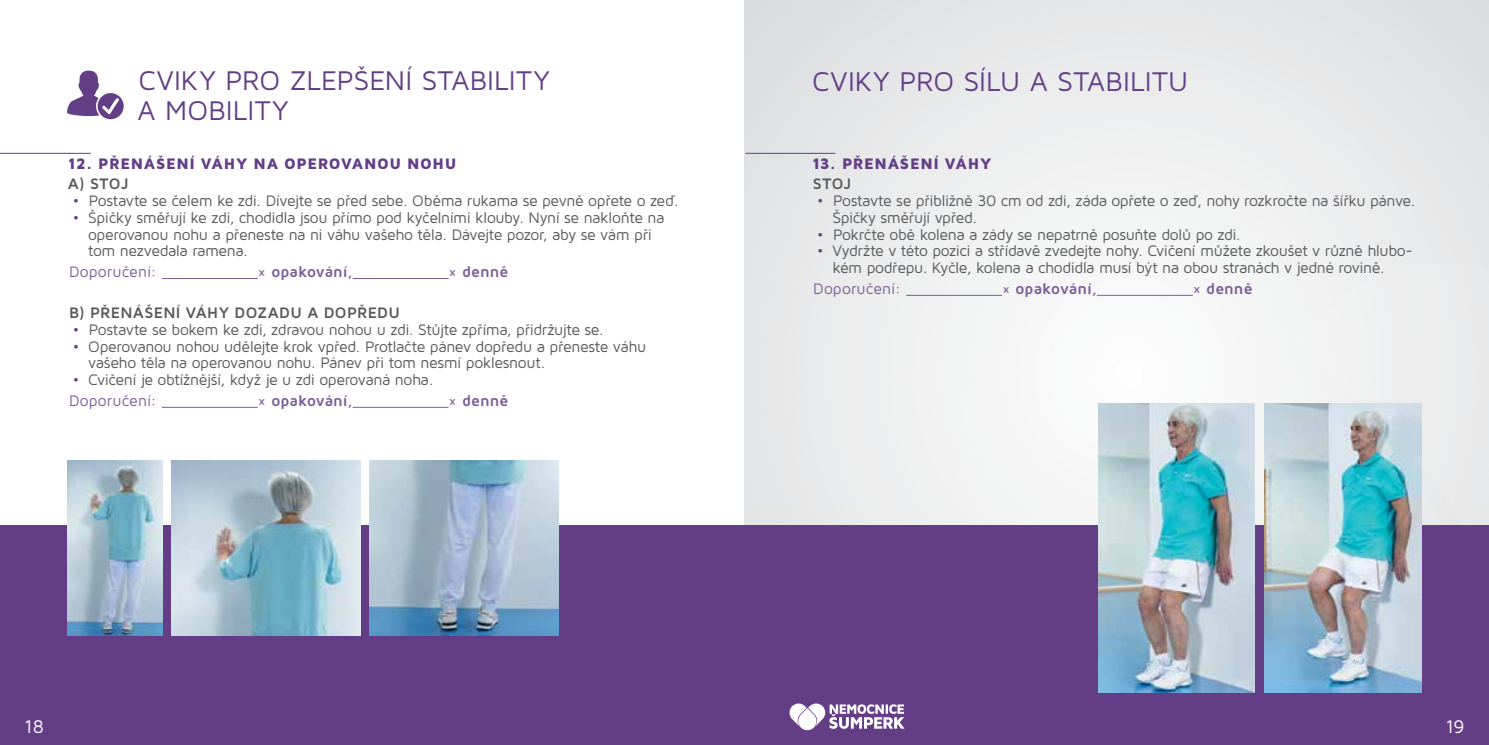
<style>
.page{position:relative;width:1489px;height:745px;background:#fff}
.page>*{position:absolute;margin:0;border:0;box-sizing:border-box;transform-origin:0 0}
.t1{font:28px "Maven Pro";letter-spacing:.005em;color:#633e87}
.t2{font:18.9px "Maven Pro";color:#fff}
.t3{font:15.75px/16.8px "Maven Pro";letter-spacing:-.03em;color:#58595b}
.t4{font:700 15.75px "Maven Pro";color:#7b5d98}
.t5{font:900 15.75px "Maven Pro";letter-spacing:.035em;color:#633e87}
.t6{font:700 15.75px "Maven Pro";letter-spacing:.02em;color:#58595b}
.t7{font:15.75px "Maven Pro";letter-spacing:.005em;color:#7b5d98}
.s1{color:#633e87}
.s2{color:#7b5d98}
</style>
<div class="page">
<div style="left:959px;top:263px;width:324px;height:262px;background:#f6f6f7"></div>
<div style="left:1295px;top:263px;width:193px;height:262px;background:#eceded"></div>
<hr style="left:745px;top:153px;width:90px;height:1px;background:#633e87">
<hr style="left:906px;top:295px;width:96px;height:1px;background:#7b5d98">
<hr style="left:1096px;top:295px;width:96px;height:1px;background:#7b5d98">
<div style="left:744px;top:525px;width:744px;height:219px;background:#633e87"></div>
<img style="left:1098px;top:403px;width:156px;height:288px">
<img style="left:1264px;top:403px;width:156px;height:288px">
<svg style="left:789px;top:703px;width:115px;height:26px"></svg>
<svg style="left:67px;top:70px;width:57px;height:49px"></svg>
<hr style="left:0;top:153px;width:91px;height:1px;background:#633e87">
<hr style="left:162px;top:278px;width:96px;height:1px;background:#7b5d98">
<hr style="left:353px;top:278px;width:95px;height:1px;background:#7b5d98">
<hr style="left:162px;top:406px;width:96px;height:1px;background:#7b5d98">
<hr style="left:353px;top:406px;width:95px;height:1px;background:#7b5d98">
<div style="left:0;top:525px;width:744px;height:219px;background:#633e87"></div>
<img style="left:68px;top:460px;width:95px;height:175px">
<img style="left:171px;top:460px;width:190px;height:175px">
<img style="left:370px;top:460px;width:189px;height:175px">
<h1 class="t1" style="left:138px;top:63px;width:17px">cviky</h1>
<h1 class="t1" style="left:225px;top:63px;width:18px">pro</h1>
<h1 class="t1" style="left:290px;top:63px;width:17px">zlep</h1>
<h1 class="t1" style="left:354px;top:63px;width:30px">šení</h1>
<h1 class="t1" style="left:421px;top:63px;width:79px">stability</h1>
<h1 class="t1" style="left:138px;top:93px;width:102px">a mobility</h1>
<p class="t5" style="left:68px;top:153px;width:390px">12. PŘENÁŠENÍ VÁHY NA OPEROVANOU NOHU</p>
<p class="t6" style="left:68px;top:174px;width:62px">A) STOJ</p>
<p class="t3" style="left:73px;top:191px;width:608px"><span class="s1">•</span> Postavte se čelem ke zdi. Dívejte se před sebe. Oběma rukama se pevně opřete o zeď.</p>
<p class="t3" style="left:88px;top:208px;width:578px;text-indent:-15px"><span class="s1">•</span> Špičky směřují ke zdi, chodidla jsou přímo pod kyčelními klouby. Nyní se nakloňte na operovanou nohu a přeneste na ni váhu vašeho těla. Dávejte pozor, aby se vám při tom nezvedala ramena.</p>
<p class="t7" style="left:69px;top:261px;width:89px">Doporučení:</p>
<p class="t4" style="left:258px;top:261px;width:96px">× opakování,</p>
<p class="t4" style="left:448px;top:261px;width:61px">× denně</p>
<p class="t6" style="left:69px;top:302px;width:332px">B) PŘENÁŠENÍ VÁHY DOZADU A DOPŘEDU</p>
<p class="t3" style="left:73px;top:320px;width:532px"><span class="s1">•</span> Postavte se bokem ke zdi, zdravou nohou u zdi. Stůjte zpříma, přidržujte se.</p>
<p class="t3" style="left:88px;top:337px;width:559px;text-indent:-15px"><span class="s1">•</span> Operovanou nohou udělejte krok vpřed. Protlačte pánev dopředu a přeneste váhu vašeho těla na operovanou nohu. Pánev při tom nesmí poklesnout.</p>
<p class="t3" style="left:69px;top:369px;width:366px;line-height:20.5px"><span class="s1">•</span> Cvičení je obtížnější, když je u zdi operovaná noha.<br><span class="s2">Doporučení:</span></p>
<p class="t4" style="left:258px;top:390px;width:96px">× opakování,</p>
<p class="t4" style="left:448px;top:390px;width:61px">× denně</p>
<h1 class="t1" style="left:812px;top:63px;width:17px">cviky</h1>
<h1 class="t1" style="left:899px;top:63px;width:18px">pro</h1>
<h1 class="t1" style="left:963px;top:63px;width:29px">sílu</h1>
<h1 class="t1" style="left:1029px;top:63px;width:107px">a stabilitu</h1>
<p class="t5" style="left:812px;top:153px;width:181px">13. PŘENÁŠENÍ VÁHY</p>
<p class="t6" style="left:812px;top:174px;width:40px">STOJ</p>
<p class="t3" style="left:822px;top:191px;width:594px;text-indent:-5px"><span class="s1">•</span> Postavte se přibližně 30 cm od zdi, záda opřete o zeď, nohy rozkročte na šířku pánve.<br>Špičky směřují vpřed.</p>
<p class="t3" style="left:817px;top:225px;width:425px"><span class="s1">•</span> Pokrčte obě kolena a zády se nepatrně posuňte dolů po zdi.</p>
<p class="t3" style="left:832px;top:242px;width:582px;text-indent:-15px"><span class="s1">•</span> Vydržte v této pozici a střídavě zvedejte nohy. Cvičení můžete zkoušet v různě hlubo&shy;kém podřepu. Kyčle, kolena a chodidla musí být na obou stranách v jedné rovině.</p>
<p class="t7" style="left:813px;top:278px;width:89px">Doporučení:</p>
<p class="t4" style="left:1002px;top:278px;width:96px">× opakování,</p>
<p class="t4" style="left:1192px;top:278px;width:61px">× denně</p>
<p class="t2" style="left:24px;top:714px;width:21px">18</p>
<p class="t2" style="left:1445px;top:714px;width:21px">19</p>
</div>
